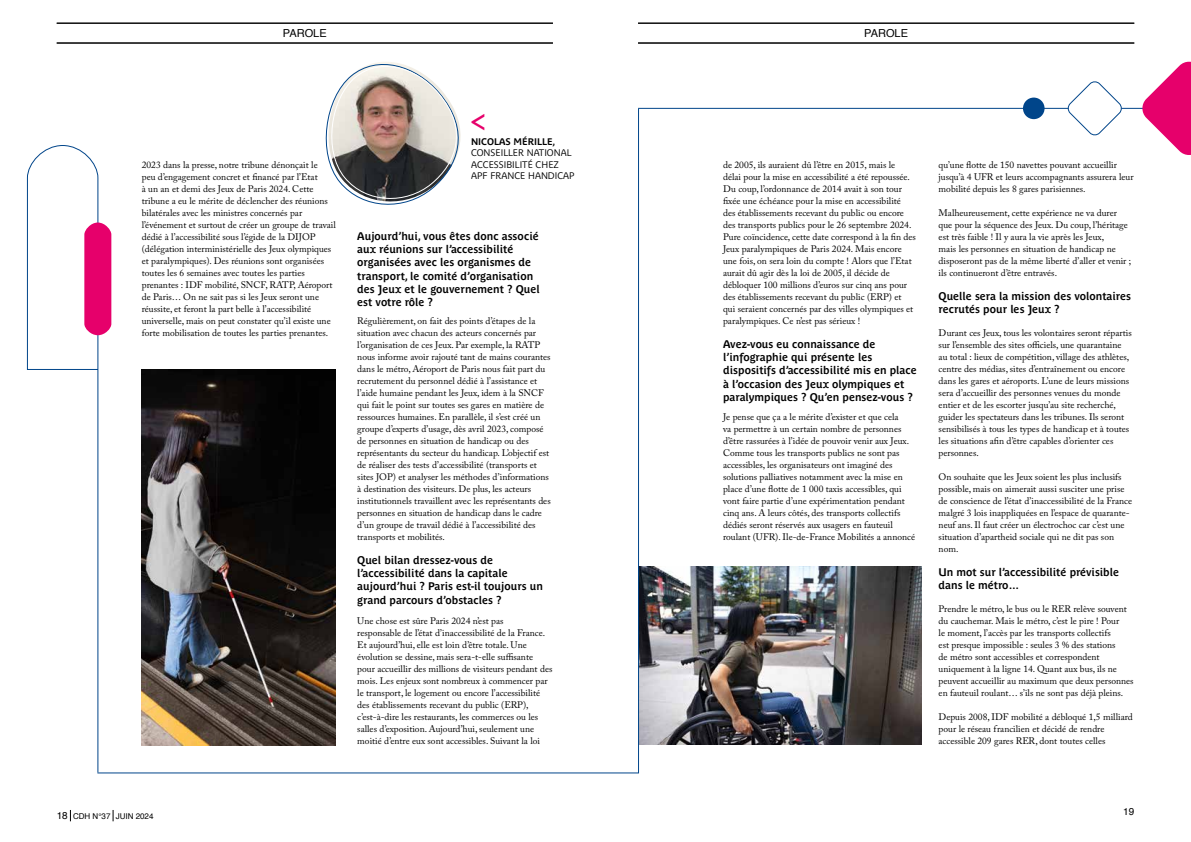
<style>
.page{position:relative;width:1191px;height:842px;background:#fff}
.page>*{position:absolute;margin:0;border:0;box-sizing:border-box;transform-origin:0 0}
.t1{font:700 11px/13.2px "Parisine Plus Std Gris";color:#000}
.t2{font:11px "Helvetica";color:#000}
.t3{font:10px "Helvetica";color:#000}
.t4{font:9.5px/12px "Adobe Caslon Pro";color:#000}
.t5{font:9.5px/11.4px "Parisine Plus Std Gris";color:#000}
.t6{font:700 9.5px "Parisine Plus Std Gris";color:#000}
.t7{font:8px "Helvetica";color:#000}
.s1{font-size:10px}
</style>
<div class="page">
<hr style="left:57px;top:23px;width:496px;height:1px;background:#000">
<hr style="left:57px;top:43px;width:496px;height:1px;background:#000">
<hr style="left:638px;top:23px;width:496px;height:1px;background:#000">
<hr style="left:638px;top:43px;width:496px;height:1px;background:#000">
<img style="left:639px;top:566px;width:282px;height:179px">
<img style="left:142px;top:370px;width:194px;height:376px">
<svg style="left:26px;top:145px;width:85px;height:225px"></svg>
<hr style="left:97px;top:370px;width:1px;height:402px;background:#00458a">
<hr style="left:97px;top:772px;width:541px;height:1px;background:#00458a">
<hr style="left:638px;top:109px;width:1px;height:664px;background:#00458a">
<hr style="left:638px;top:108px;width:553px;height:1px;background:#00458a">
<svg style="left:1141px;top:61px;width:50px;height:94px"></svg>
<svg style="left:1066px;top:81px;width:57px;height:55px"></svg>
<div style="left:1023px;top:98px;width:21px;height:21px;background:#00458a;border-radius:50%"></div>
<svg style="left:325px;top:62px;width:136px;height:143px"></svg>
<p class="t2" style="left:283px;top:25px;width:45px">PAROLE</p>
<p class="t2" style="left:864px;top:25px;width:45px">PAROLE</p>
<p class="t4" style="left:142px;top:159px;width:196px">2023 dans la presse, notre tribune dénonçait le<br>peu d’engagement concret et financé par l’Etat<br>à un an et demi des Jeux de Paris 2024. Cette tribune a eu le mérite de déclencher des réunions bilatérales avec les ministres concernés par l’événement et surtout de créer un groupe de travail dédié à l’accessibilité sous l’égide de la DIJOP (délégation interministérielle des Jeux olympiques et paralympiques). Des réunions sont organisées toutes les 6 semaines avec toutes les parties prenantes : IDF mobilité, SNCF, RATP, Aéroport de Paris… On ne sait pas si les Jeux seront une réussite, et feront la part belle à l’accessibilité universelle, mais on peut constater qu’il existe une forte mobilisation de toutes les parties prenantes.</p>
<p class="t6" style="left:471px;top:136px;width:86px">NICOLAS MÉRILLE,</p>
<p class="t5" style="left:471px;top:147px;width:105px">CONSEILLER NATIONAL<br>ACCESSIBILITÉ CHEZ<br>APF FRANCE HANDICAP</p>
<p class="t4" style="left:723px;top:159px;width:194px">de 2005, ils auraient dû l’être en 2015, mais le<br>délai pour la mise en accessibilité a été repoussée.<br>Du coup, l’ordonnance de 2014 avait à son tour fixée une échéance pour la mise en accessibilité<br>des établissements recevant du public ou encore des transports publics pour le 26 septembre 2024.<br>Pure coïncidence, cette date correspond à la fin des Jeux paralympiques de Paris 2024. Mais encore une fois, on sera loin du compte ! Alors que l’Etat aurait dû agir dès la loi de 2005, il décide de débloquer 100 millions d’euros sur cinq ans pour des établissements recevant du public (ERP) et<br>qui seraient concernés par des villes olympiques et paralympiques. Ce n’est pas sérieux !</p>
<p class="t1" style="left:723px;top:337px;width:195px">Avez-vous eu connaissance de l’infographie qui présente les dispositifs d’accessibilité mis en place à l’occasion des Jeux olympiques et paralympiques ? Qu’en pensez-vous ?</p>
<p class="t4" style="left:723px;top:411px;width:193px">Je pense que ça a le mérite d’exister et que cela<br>va permettre à un certain nombre de personnes d’être rassurées à l’idée de pouvoir venir aux Jeux.<br>Comme tous les transports publics ne sont pas accessibles, les organisateurs ont imaginé des solutions palliatives notamment avec la mise en place d’une flotte de 1 000 taxis accessibles, qui vont faire partie d’une expérimentation pendant cinq ans. A leurs côtés, des transports collectifs dédiés seront réservés aux usagers en fauteuil roulant (UFR). Ile-de-France Mobilités a annoncé</p>
<p class="t1" style="left:357px;top:229px;width:184px">Aujourd’hui, vous êtes donc associé aux réunions sur l’accessibilité organisées avec les organismes de transport, le comité d’organisation des Jeux et le gouvernement ? Quel est votre rôle ?</p>
<p class="t4" style="left:357px;top:315px;width:195px">Régulièrement, on fait des points d’étapes de la situation avec chacun des acteurs concernés par l’organisation de ces Jeux. Par exemple, la RATP nous informe avoir rajouté tant de mains courantes dans le métro, Aéroport de Paris nous fait part du recrutement du personnel dédié à l’assistance et l’aide humaine pendant les Jeux, idem à la SNCF qui fait le point sur toutes ses gares en matière de ressources humaines. En parallèle, il s’est créé un groupe d’experts d’usage, dès avril 2023, composé de personnes en situation de handicap ou des représentants du secteur du handicap. L’objectif est de réaliser des tests d’accessibilité (transports et sites JOP) et analyser les méthodes d’informations à destination des visiteurs. De plus, les acteurs institutionnels travaillent avec les représentants des personnes en situation de handicap dans le cadre d’un groupe de travail dédié à l’accessibilité des transports et mobilités.</p>
<p class="t1" style="left:357px;top:553px;width:187px">Quel bilan dressez-vous de l’accessibilité dans la capitale aujourd’hui ? Paris est-il toujours un grand parcours d’obstacles ?</p>
<p class="t4" style="left:357px;top:615px;width:197px">Une chose est sûre Paris 2024 n’est pas<br>responsable de l’état d’inaccessibilité de la France.<br>Et aujourd’hui, elle est loin d’être totale. Une évolution se dessine, mais sera-t-elle suffisante pour accueillir des millions de visiteurs pendant des mois. Les enjeux sont nombreux à commencer par le transport, le logement ou encore l’accessibilité des établissements recevant du public (ERP), c’est-à-dire les restaurants, les commerces ou les salles d’exposition. Aujourd’hui, seulement une moitié d’entre eux sont accessibles. Suivant la loi</p>
<p class="t4" style="left:938px;top:159px;width:196px">qu’une flotte de 150 navettes pouvant accueillir jusqu’à 4 UFR et leurs accompagnants assurera leur mobilité depuis les 8 gares parisiennes.</p>
<p class="t4" style="left:938px;top:207px;width:194px">Malheureusement, cette expérience ne va durer que pour la séquence des Jeux. Du coup, l’héritage est très faible ! Il y aura la vie après les Jeux,<br>mais les personnes en situation de handicap ne disposeront pas de la même liberté d’aller et venir ; ils continueront d’être entravés.</p>
<p class="t1" style="left:938px;top:289px;width:194px">Quelle sera la mission des volontaires recrutés pour les Jeux ?</p>
<p class="t4" style="left:938px;top:327px;width:195px">Durant ces Jeux, tous les volontaires seront répartis sur l’ensemble des sites officiels, une quarantaine au total : lieux de compétition, village des athlètes, centre des médias, sites d’entraînement ou encore dans les gares et aéroports. L’une de leurs missions sera d’accueillir des personnes venues du monde entier et de les escorter jusqu’au site recherché, guider les spectateurs dans les tribunes. Ils seront sensibilisés à tous les types de handicap et à toutes les situations afin d’être capables d’orienter ces personnes.</p>
<p class="t4" style="left:938px;top:471px;width:195px">On souhaite que les Jeux soient les plus inclusifs possible, mais on aimerait aussi susciter une prise de conscience de l’état d’inaccessibilité de la France malgré 3 lois inappliquées en l’espace de quarante&shy;neuf ans. Il faut créer un électrochoc car c’est une situation d’apartheid sociale qui ne dit pas son nom.</p>
<p class="t1" style="left:938px;top:565px;width:182px">Un mot sur l’accessibilité prévisible dans le métro…</p>
<p class="t4" style="left:938px;top:603px;width:197px">Prendre le métro, le bus ou le RER relève souvent du cauchemar. Mais le métro, c’est le pire ! Pour<br>le moment, l’accès par les transports collectifs<br>est presque impossible : seules 3 % des stations<br>de métro sont accessibles et correspondent uniquement à la ligne 14. Quant aux bus, ils ne peuvent accueillir au maximum que deux personnes en fauteuil roulant… s’ils ne sont pas déjà pleins.</p>
<p class="t4" style="left:938px;top:711px;width:196px">Depuis 2008, IDF mobilité a débloqué 1,5 milliard pour le réseau francilien et décidé de rendre accessible 209 gares RER, dont toutes celles</p>
<p class="t7" style="left:57px;top:810px;width:98px"><span class="s1">18</span> CDH N°37 JUIN 2024</p>
<p class="t3" style="left:1123px;top:804px;width:13px">19</p>
</div>
